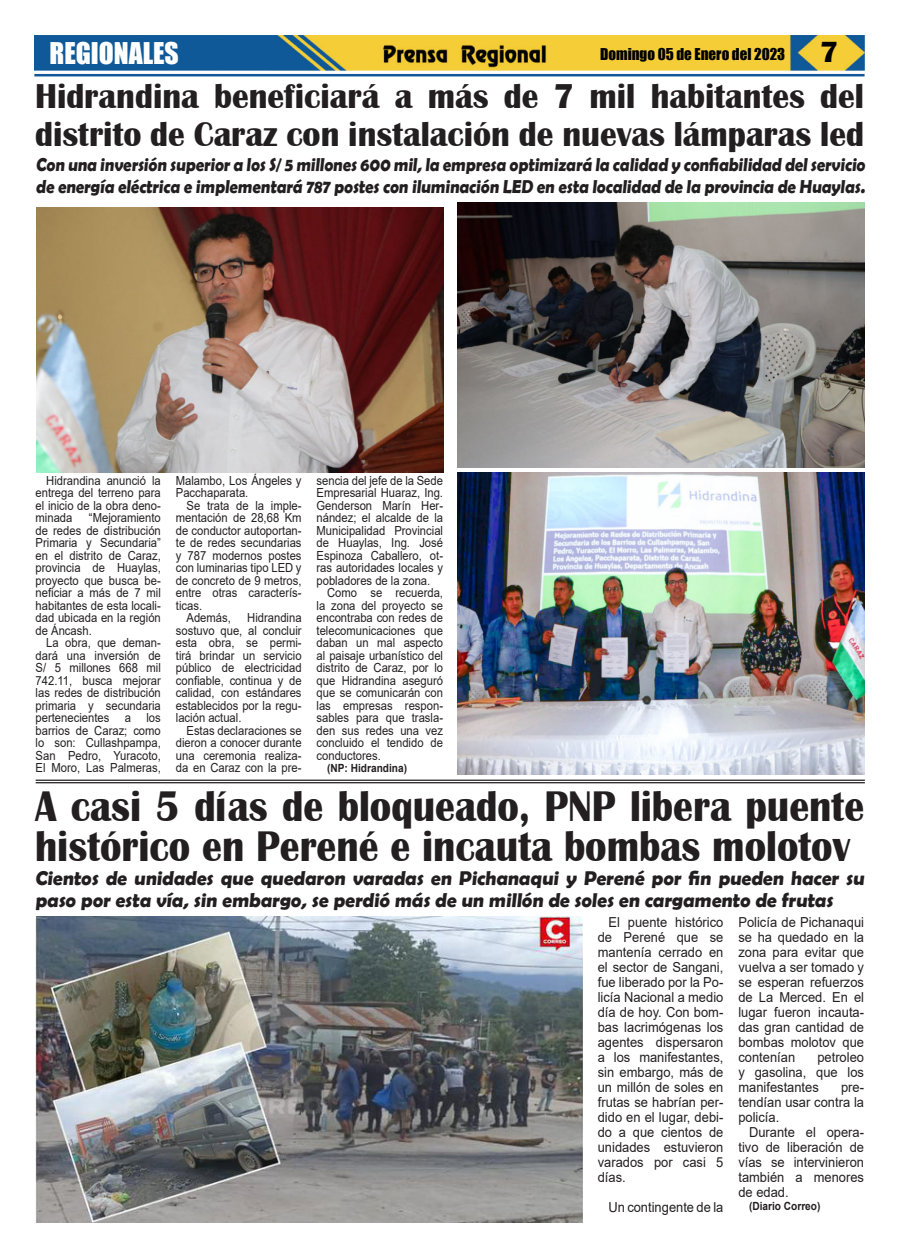
<style>
.page{position:relative;width:900px;height:1258px;background:#fff}
.page>*{position:absolute;margin:0;border:0;box-sizing:border-box;transform-origin:0 0}
.t1{font:700 44.12px/40px "Britannic";color:#231f20;scale:.9 1}
.t2{font:700 35.5px/37.5px "Britannic";color:#231f20;scale:.94 1}
.t3{font:27.5px "Impact";color:#fff}
.t4{font:700 20px/22.5px "Berlin Sans FB Demi";color:#231f20}
.t5{font:700 18.75px/21.2px "Berlin Sans FB Demi";color:#231f20;scale:.89 1}
.t6{font:15px "Impact";color:#000}
.t7{font:13.75px/15px "Arial";color:#231f20;text-align:justify;scale:.94 1}
.t8{font:12.5px/12.5px "Arial";color:#231f20;text-align:justify;scale:.9 1}
.t9{font:700 11.25px "Arial";color:#231f20;scale:.9 1}
.s1{font-family:"Britannic";font-weight:700;font-size:30px}
</style>
<div class="page">
<img style="left:34px;top:35px;width:831px;height:36px">
<hr style="left:34px;top:74px;width:831px;height:2px;background:#0f5998">
<img style="left:380px;top:41px;width:169px;height:27px">
<hr style="left:36px;top:780px;width:829px;height:1px;background:#231f20">
<hr style="left:36px;top:782px;width:829px;height:1px;background:#231f20">
<img style="left:458px;top:203px;width:406px;height:264px">
<img style="left:36px;top:917px;width:547px;height:305px">
<img style="left:36px;top:208px;width:407px;height:264px">
<img style="left:458px;top:472px;width:406px;height:302px">
<h3 class="t3" style="left:50px;top:38px;width:131px">REGIONALES</h3>
<p class="t6" style="left:600px;top:48px;width:240px">Domingo 05 de Enero del 2023 <span class="s1">7</span></p>
<h2 class="t2" style="left:35px;top:80px;width:883px">Hidrandina beneficiará a más de 7 mil habitantes del distrito de Caraz con instalación de nuevas lámparas led</h2>
<h3 class="t5" style="left:36px;top:154px;width:936px">Con una inversión superior a los S/ 5 millones 600 mil, la empresa optimizará la calidad y confiabilidad del servicio de energía eléctrica e implementará 787 postes con iluminación LED en esta localidad de la provincia de Huaylas.</h3>
<p class="t8" style="left:36px;top:474px;width:141px;text-indent:11px">Hidrandina anunció la entrega del terreno para el inicio de la obra deno&shy;minada</p>
<p class="t8" style="left:36px;top:511px;width:141px;text-indent:53px">“Mejoramiento de redes de distribución Primaria y Secundaria” en el distrito de Caraz, provincia de Huaylas, proyecto que busca be&shy;neficiar a más de 7 mil habitantes de esta locali&shy;dad ubicada en la región de Áncash.</p>
<p class="t8" style="left:36px;top:638px;width:141px;text-indent:11px">La obra, que deman&shy;dará una inversión de S/ 5 millones 668 mil 742.11, busca mejorar las redes de distribución primaria y secundaria pertenecientes a los barrios de Caraz; como lo son: Cullashpampa, San Pedro, Yuracoto, El Moro, Las Palmeras,</p>
<p class="t8" style="left:176px;top:475px;width:141px">Malambo, Los Ángeles y<br>Pacchaparata.</p>
<p class="t8" style="left:187px;top:500px;width:129px">Se trata de la imple-</p>
<p class="t8" style="left:176px;top:513px;width:141px">mentación de 28,68 Km</p>
<p class="t8" style="left:176px;top:525px;width:141px">de conductor autoportan-</p>
<p class="t8" style="left:176px;top:538px;width:141px">te de redes secundarias</p>
<p class="t8" style="left:176px;top:550px;width:141px">y 787 modernos postes</p>
<p class="t8" style="left:176px;top:563px;width:141px">con luminarias tipo LED y</p>
<p class="t8" style="left:176px;top:575px;width:141px">de concreto de 9 metros,</p>
<p class="t8" style="left:176px;top:588px;width:141px">entre otras caracterís-</p>
<p class="t8" style="left:176px;top:600px;width:31px">ticas.</p>
<p class="t8" style="left:187px;top:611px;width:51px">Además,</p>
<p class="t8" style="left:176px;top:611px;width:141px;text-indent:71px">Hidrandina sostuvo que, al concluir esta obra, se permi&shy;tirá brindar un servicio público de electricidad confiable, continua y de calidad, con estándares establecidos por la regu&shy;lación actual.</p>
<p class="t8" style="left:176px;top:725px;width:141px;text-indent:11px">Estas declaraciones se dieron a conocer durante una ceremonia realiza&shy;da en Caraz con la pre-</p>
<p class="t8" style="left:317px;top:474px;width:142px">sencia del jefe de la Sede Empresarial Huaraz, Ing.<br>Genderson Marín Her&shy;nández; el alcalde de la Municipalidad Provincial de Huaylas, Ing. José Espinoza Caballero, ot&shy;ras autoridades locales y pobladores de la zona.</p>
<p class="t8" style="left:317px;top:588px;width:142px;text-indent:11px">Como se recuerda, la zona del proyecto se encontraba con redes de telecomunicaciones que daban un mal aspecto al paisaje urbanístico del distrito de Caraz, por lo que Hidrandina aseguró que se comunicarán con las empresas respon&shy;sables para que trasla&shy;den sus redes una vez concluido el tendido de conductores.</p>
<p class="t9" style="left:327px;top:764px;width:90px">(NP: Hidrandina)</p>
<h1 class="t1" style="left:35px;top:790px;width:923px">A casi 5 días de bloqueado, PNP libera puente histórico en Perené e incauta bombas molotov</h1>
<h3 class="t4" style="left:35px;top:866px;width:833px">Cientos de unidades que quedaron varadas en Pichanaqui y Perené por fin pueden hacer su paso por esta vía, sin embargo, se perdió más de un millón de soles en cargamento de frutas</h3>
<p class="t7" style="left:598px;top:916px;width:135px;text-indent:11px">El puente histórico de Perené que se mantenía cerrado en el sector de Sangani, fue liberado por la Po&shy;licía Nacional a medio día de hoy. Con bom&shy;bas lacrimógenas los agentes dispersaron a los manifestantes, sin embargo, más de un millón de soles en frutas se habrían per&shy;dido en el lugar, debi&shy;do a que cientos de unidades estuvieron varados por casi 5 días.</p>
<p class="t7" style="left:608px;top:1201px;width:124px">Un contingente de la</p>
<p class="t7" style="left:738px;top:916px;width:135px">Policía de Pichanaqui se ha quedado en la zona para evitar que vuelva a ser tomado y se esperan refuerzos de La Merced. En el lugar fueron incauta&shy;das gran cantidad de bombas molotov que contenían</p>
<p class="t7" style="left:738px;top:1051px;width:135px;text-indent:79px">petroleo y gasolina, que los manifestantes</p>
<p class="t7" style="left:738px;top:1081px;width:135px;text-indent:103px">pre&shy;tendían usar contra la policía.</p>
<p class="t7" style="left:738px;top:1126px;width:135px;text-indent:11px">Durante el opera&shy;tivo de liberación de vías se intervinieron también a menores de edad.</p>
<p class="t9" style="left:749px;top:1202px;width:81px">(Diario Correo)</p>
</div>
